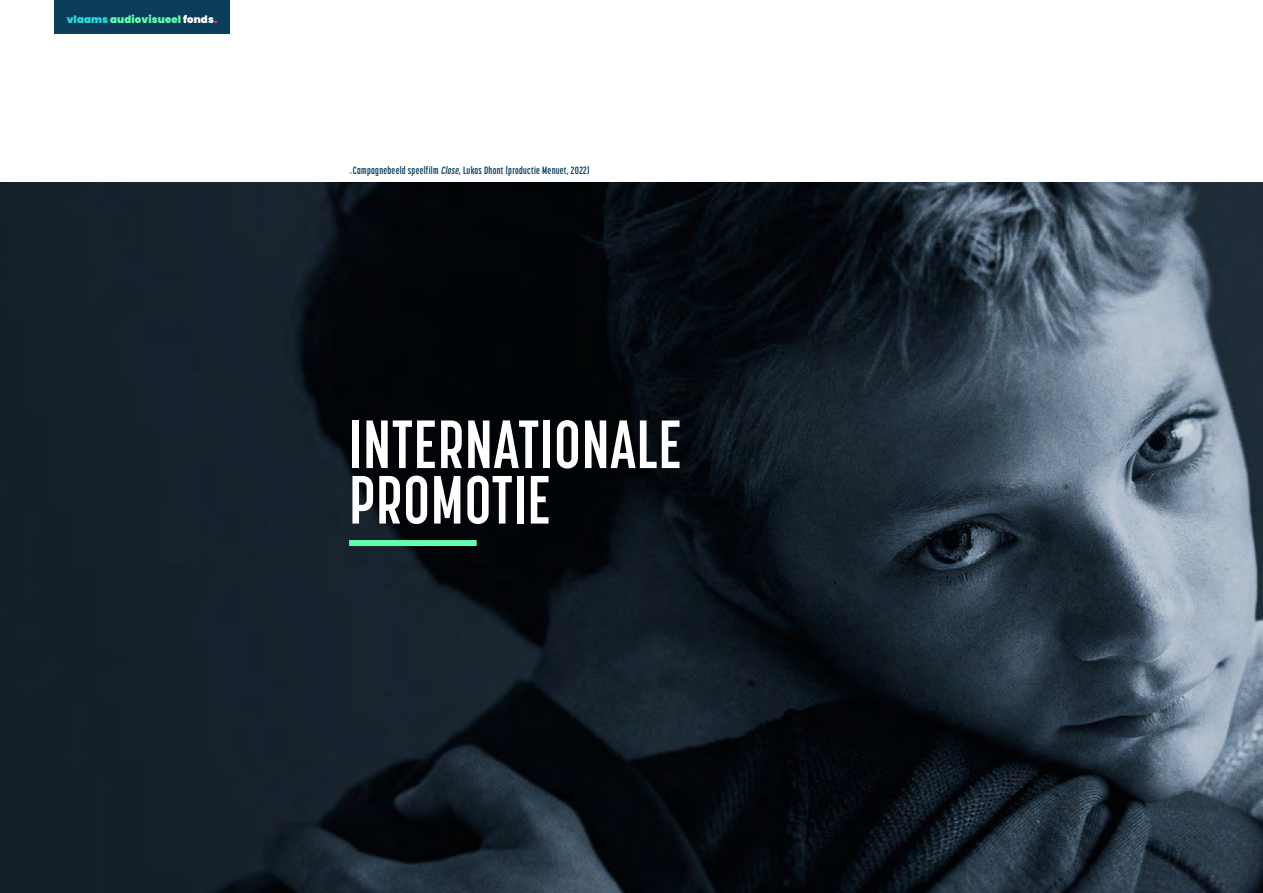
<style>
.page{position:relative;width:1263px;height:893px;background:#fff}
.page>*{position:absolute;margin:0;border:0;box-sizing:border-box;transform-origin:0 0}
.t1{font:700 67.5px/55.5px "Korolev Compressed";letter-spacing:.01em;color:#fff}
.t2{font:700 10.5px "Korolev Compressed";letter-spacing:.03em;color:#0c3e5b}
.t3{font:900 10.2px "Poppins";letter-spacing:.01em;color:#62ffad}
.s1{color:#25ddde}
.s2{color:#fff}
.s3{color:#f93b6a}
.s4{font-family:"Teko";font-weight:500;color:#f93b6a}
.s5{font-style:italic}
</style>
<div class="page">
<div style="left:54px;top:0;width:176px;height:34px;background:#0c3e5b"></div>
<img style="left:0;top:183px;width:1263px;height:710px">
<div style="left:349px;top:540px;width:128px;height:6px;background:#62ffad"></div>
<p class="t3" style="left:67px;top:14px;width:152px"><span class="s1">vlaams</span> audiovisueel <span class="s2">fonds</span><span class="s3">.</span></p>
<p class="t2" style="left:349px;top:164px;width:242px"><span class="s4">-</span>Campagnebeeld speelfilm <span class="s5">Close</span>, Lukas Dhont (productie Menuet, 2022)</p>
<h1 class="t1" style="left:349px;top:416px;width:334px">INTERNATIONALE<br>PROMOTIE</h1>
</div>
